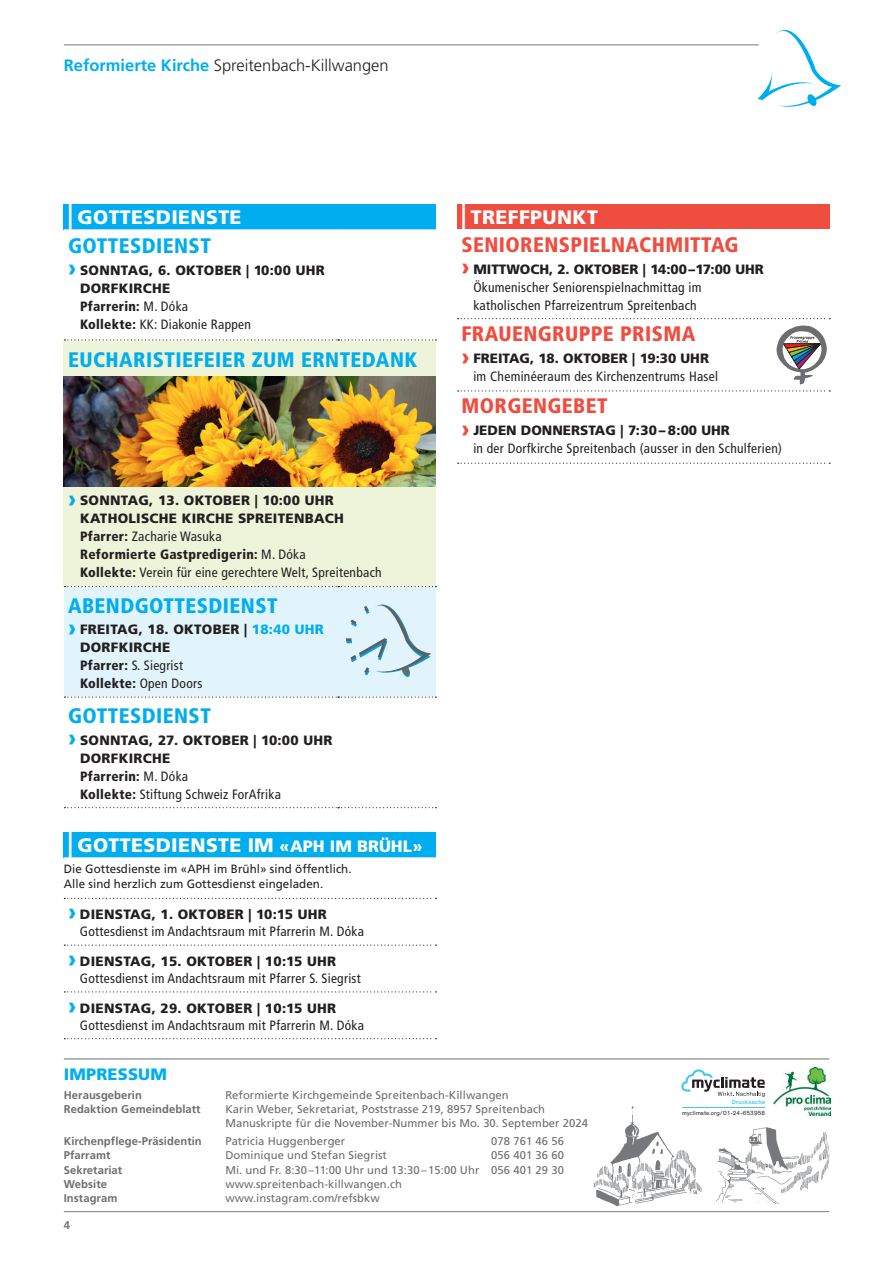
<style>
.page{position:relative;width:893px;height:1263px;background:#fff}
.page>*{position:absolute;margin:0;border:0;box-sizing:border-box;transform-origin:0 0}
.t1{font:900 condensed 21px "Frutiger";letter-spacing:.02em;color:#00aeef}
.t2{font:900 condensed 21px "Frutiger";letter-spacing:.02em;color:#ef4d3f}
.t3{font:900 19.5px "Frutiger";letter-spacing:.02em;color:#fff}
.t4{font:300 16.5px "Frutiger";color:#231f20}
.t5{font:900 16.5px "Frutiger";letter-spacing:.01em;color:#00aeef}
.t6{font:condensed 13.5px/18px "Frutiger";letter-spacing:.02em;color:#231f20}
.t7{font:900 13.5px/18px "Frutiger";letter-spacing:.02em;color:#231f20}
.t8{font:12px/15px "Frutiger";letter-spacing:.005em;color:#231f20;scale:.96 1}
.t9{font:11.25px/14.2px "Frutiger";letter-spacing:.005em;color:#6c6d70}
.t10{font:700 11.25px "Frutiger";letter-spacing:.005em;color:#6c6d70}
.t11{font:700 11.25px "Frutiger";color:#76787b}
.t12{font:6px "ae 305 a+Theinhardt";letter-spacing:.025em;color:#231f20}
.t13{font:500 6px "f 265 c 4+Theinhardt";letter-spacing:.03em;color:#40c7f4}
.s1{font-weight:700;color:#00aeef}
.s2{font-size:27px}
.s3{font-size:24px;color:#00aeef}
.s4{font-stretch:condensed}
.s5{font-weight:400;font-stretch:condensed}
.s6{font-weight:900;font-stretch:normal;font-size:24px;color:#00aeef}
.s7{font-weight:900;font-stretch:normal}
.s8{font-weight:900}
.s9{color:#00aeef}
.s10{font-size:16.5px}
.s11{font-weight:900;font-stretch:normal;font-size:24px;color:#ef4d3f}
</style>
<div class="page">
<hr style="left:64px;top:45px;width:695px;height:1px;background:#76787b">
<hr style="left:64px;top:1211px;width:765px;height:1px;background:#76787b">
<hr style="left:64px;top:1059px;width:765px;height:1px;background:#6c6d70">
<svg style="left:758px;top:30px;width:83px;height:77px"></svg>
<img style="left:593px;top:1106px;width:109px;height:101px">
<img style="left:716px;top:1127px;width:114px;height:76px">
<hr style="left:682px;top:1107px;width:83px;height:1px;background:#40c7f4">
<svg style="left:681px;top:1069px;width:84px;height:28px"></svg>
<img style="left:774px;top:1068px;width:56px;height:47px">
<div style="left:457px;top:204px;width:373px;height:25px;background:#ef4d3f"></div>
<svg style="left:458px;top:318px;width:372px;height:1px"></svg>
<svg style="left:458px;top:390px;width:372px;height:1px"></svg>
<svg style="left:458px;top:463px;width:372px;height:1px"></svg>
<svg style="left:776px;top:325px;width:51px;height:59px"></svg>
<div style="left:64px;top:204px;width:372px;height:25px;background:#00aeef"></div>
<div style="left:64px;top:340px;width:372px;height:246px;background:#eef4da"></div>
<svg style="left:64px;top:807px;width:372px;height:1px"></svg>
<svg style="left:64px;top:229px;width:372px;height:111px"></svg>
<div style="left:64px;top:586px;width:372px;height:112px;background:#e1f4fc"></div>
<div style="left:64px;top:832px;width:372px;height:25px;background:#00aeef"></div>
<svg style="left:64px;top:857px;width:372px;height:136px"></svg>
<svg style="left:64px;top:898px;width:372px;height:1px"></svg>
<svg style="left:64px;top:944px;width:372px;height:2px"></svg>
<svg style="left:64px;top:991px;width:372px;height:1px"></svg>
<svg style="left:64px;top:1038px;width:372px;height:1px"></svg>
<img style="left:64px;top:376px;width:372px;height:110px">
<p class="t4" style="left:64px;top:56px;width:326px"><span class="s1">Reformierte Kirche</span> Spreitenbach-Killwangen</p>
<h2 class="t3" style="left:68px;top:205px;width:175px"><span class="s2">|</span> GOTTESDIENSTE</h2>
<h1 class="t1" style="left:68px;top:233px;width:144px">GOTTESDIENST</h1>
<p class="t7" style="left:80px;top:261px;width:246px;text-indent:-12px"><span class="s3">›</span> SONNTAG, 6. OKTOBER | 10:00 UHR<br>DORFKIRCHE<br><span class="s4">Pfarrerin:</span> <span class="s5">M. Dóka<br></span><span class="s4">Kollekte:</span> <span class="s5">KK: Diakonie Rappen</span></p>
<h1 class="t1" style="left:68px;top:347px;width:351px">EUCHARISTIEFEIER ZUM ERNTEDANK</h1>
<p class="t6" style="left:80px;top:492px;width:303px;text-indent:-12px"><span class="s6">›</span> <span class="s7">SONNTAG, 13. OKTOBER | 10:00 UHR KATHOLISCHE KIRCHE SPREITENBACH </span><span class="s8">Pfarrer:</span> Zacharie Wasuka<br><span class="s8">Reformierte Gastpredigerin:</span> M. Dóka<br><span class="s8">Kollekte:</span> Verein für eine gerechtere Welt, Spreitenbach</p>
<h1 class="t1" style="left:68px;top:593px;width:211px">ABENDGOTTESDIENST</h1>
<p class="t7" style="left:80px;top:620px;width:245px;text-indent:-12px"><span class="s3">›</span> FREITAG, 18. OKTOBER | <span class="s9">18:40 UHR<br></span>DORFKIRCHE<br><span class="s4">Pfarrer:</span> <span class="s5">S. Siegrist<br></span><span class="s4">Kollekte:</span> <span class="s5">Open Doors</span></p>
<h1 class="t1" style="left:68px;top:703px;width:144px">GOTTESDIENST</h1>
<p class="t7" style="left:80px;top:731px;width:254px;text-indent:-12px"><span class="s3">›</span> SONNTAG, 27. OKTOBER | 10:00 UHR<br>DORFKIRCHE<br><span class="s4">Pfarrerin:</span> <span class="s5">M. Dóka<br></span><span class="s4">Kollekte:</span> <span class="s5">Stiftung Schweiz ForAfrika</span></p>
<h2 class="t3" style="left:68px;top:834px;width:356px"><span class="s2">|</span> GOTTESDIENSTE IM <span class="s10">«APH IM BRÜHL»</span></h2>
<p class="t8" style="left:64px;top:862px;width:301px">Die Gottesdienste im «APH im Brühl» sind öffentlich.<br>Alle sind herzlich zum Gottesdienst eingeladen.</p>
<p class="t6" style="left:80px;top:907px;width:286px;line-height:16.5px;text-indent:-12px"><span class="s6">›</span> <span class="s7">DIENSTAG, 1. OKTOBER | 10:15 UHR<br></span>Gottesdienst im Andachtsraum mit Pfarrerin M. Dóka</p>
<p class="t6" style="left:80px;top:953px;width:282px;line-height:16.5px;text-indent:-12px"><span class="s6">›</span> <span class="s7">DIENSTAG, 15. OKTOBER | 10:15 UHR<br></span>Gottesdienst im Andachtsraum mit Pfarrer S. Siegrist</p>
<p class="t6" style="left:80px;top:1000px;width:286px;line-height:16.5px;text-indent:-12px"><span class="s6">›</span> <span class="s7">DIENSTAG, 29. OKTOBER | 10:15 UHR<br></span>Gottesdienst im Andachtsraum mit Pfarrerin M. Dóka</p>
<h2 class="t3" style="left:461px;top:206px;width:138px"><span class="s2">|</span> TREFFPUNKT</h2>
<h1 class="t2" style="left:461px;top:232px;width:279px">SENIORENSPIELNACHMITTAG</h1>
<p class="t6" style="left:473px;top:260px;width:292px;text-indent:-12px"><span class="s11">›</span> <span class="s7">MITTWOCH, 2. OKTOBER | 14:00–17:00 UHR<br></span>Ökumenischer Seniorenspielnachmittag im katholischen Pfarreizentrum Spreitenbach</p>
<h1 class="t2" style="left:461px;top:321px;width:236px">FRAUENGRUPPE PRISMA</h1>
<p class="t6" style="left:473px;top:349px;width:246px;text-indent:-12px"><span class="s11">›</span> <span class="s7">FREITAG, 18. OKTOBER | 19:30 UHR </span>im Cheminéeraum des Kirchenzentrums Hasel</p>
<h1 class="t2" style="left:461px;top:393px;width:148px">MORGENGEBET</h1>
<p class="t6" style="left:473px;top:422px;width:310px;text-indent:-12px"><span class="s11">›</span> <span class="s7">JEDEN DONNERSTAG | 7:30– 8:00 UHR<br></span>in der Dorfkirche Spreitenbach (ausser in den Schulferien)</p>
<p class="t5" style="left:64px;top:1065px;width:105px">IMPRESSUM</p>
<p class="t10" style="left:64px;top:1088px;width:80px">Herausgeberin</p>
<p class="t9" style="left:225px;top:1088px;width:285px">Reformierte Kirchgemeinde Spreitenbach-Killwangen</p>
<p class="t10" style="left:64px;top:1103px;width:138px">Redaktion Gemeindeblatt</p>
<p class="t9" style="left:225px;top:1102px;width:364px">Karin Weber, Sekretariat, Poststrasse 219, 8957 Spreitenbach<br>Manuskripte für die November-Nummer bis Mo. 30. September 2024</p>
<p class="t10" style="left:64px;top:1134px;width:140px">Kirchenpflege-Präsidentin</p>
<p class="t9" style="left:225px;top:1134px;width:121px">Patricia Huggenberger</p>
<p class="t9" style="left:491px;top:1134px;width:74px">078 761 46 56</p>
<p class="t10" style="left:64px;top:1149px;width:48px">Pfarramt</p>
<p class="t9" style="left:225px;top:1148px;width:163px">Dominique und Stefan Siegrist</p>
<p class="t9" style="left:491px;top:1148px;width:74px">056 401 36 60</p>
<p class="t10" style="left:64px;top:1163px;width:60px">Sekretariat</p>
<p class="t9" style="left:225px;top:1162px;width:340px">Mi. und Fr. 8:30–11:00 Uhr und 13:30–15:00 Uhr 056 401 29 30</p>
<p class="t10" style="left:64px;top:1177px;width:45px">Website</p>
<p class="t9" style="left:225px;top:1177px;width:178px">www.spreitenbach-killwangen.ch</p>
<p class="t10" style="left:64px;top:1191px;width:55px">Instagram</p>
<p class="t9" style="left:225px;top:1191px;width:156px">www.instagram.com/refsbkw</p>
<p class="t11" style="left:64px;top:1218px;width:8px">4</p>
<p class="t13" style="left:732px;top:1098px;width:35px">Drucksache</p>
<p class="t12" style="left:682px;top:1110px;width:84px">myclimate.org/01-24-653958</p>
</div>
